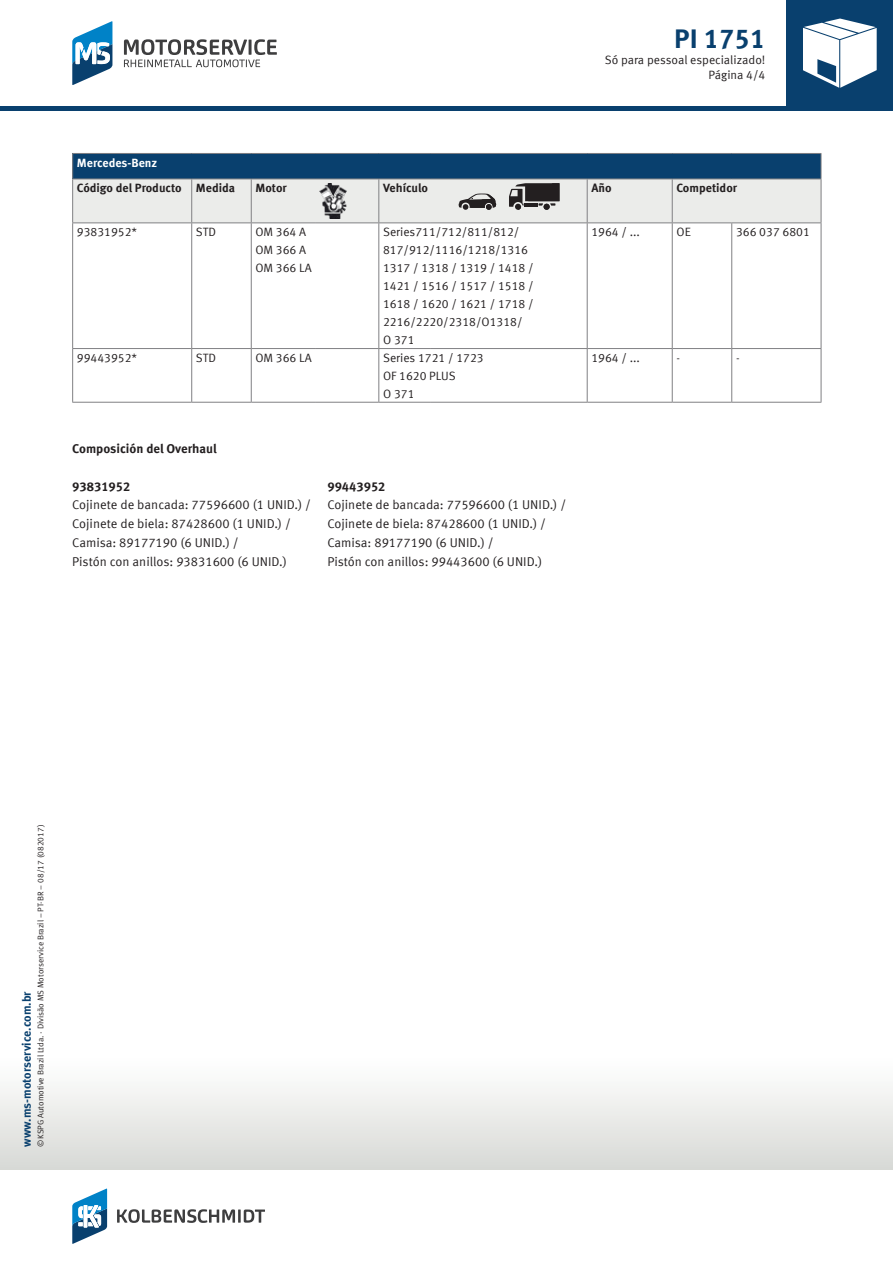
<style>
.page{position:relative;width:893px;height:1263px;background:#fff}
.page>*{position:absolute;margin:0;border:0;box-sizing:border-box;transform-origin:0 0}
.t1{font:700 27px "Meta Offc Pro";color:#09406e}
.t2{font:12.75px/18.8px "Meta Offc Pro Norm";color:#231f20}
.t3{font:700 12.75px "Meta Offc Pro";color:#231f20}
.t4{font:12px/18px "Meta Offc Pro Norm";color:#231f20}
.t5{font:700 12px "Meta Offc Pro";color:#231f20}
.t6{font:700 12px "Meta Offc Pro";color:#09406e}
.t7{font:700 12px "Meta Offc Pro";color:#fff}
.t8{font:8.25px "Meta Offc Pro Norm";color:#231f20}
</style>
<div class="page">
<div style="left:0;top:106px;width:893px;height:5px;background:#09406e"></div>
<div style="left:0;top:1054px;width:893px;height:115px;background:linear-gradient(to bottom,#fff,#d8d9d6)"></div>
<div style="left:787px;top:0;width:106px;height:106px;background:#09406e"></div>
<svg style="left:803px;top:19px;width:74px;height:69px"></svg>
<svg style="left:124px;top:39px;width:153px;height:28px"></svg>
<svg style="left:72px;top:21px;width:40px;height:64px"></svg>
<svg style="left:117px;top:1209px;width:148px;height:14px"></svg>
<svg style="left:72px;top:1188px;width:35px;height:56px"></svg>
<svg style="left:73px;top:223px;width:748px;height:179px"></svg>
<hr style="left:72px;top:223px;width:1px;height:125px;background:#808083">
<hr style="left:191px;top:223px;width:1px;height:125px;background:#808083">
<hr style="left:251px;top:223px;width:1px;height:125px;background:#808083">
<hr style="left:378px;top:223px;width:1px;height:125px;background:#808083">
<hr style="left:587px;top:223px;width:1px;height:125px;background:#808083">
<hr style="left:672px;top:223px;width:1px;height:125px;background:#808083">
<hr style="left:731px;top:223px;width:1px;height:125px;background:#808083">
<hr style="left:821px;top:223px;width:1px;height:125px;background:#808083">
<hr style="left:72px;top:348px;width:120px;height:1px;background:#808083">
<hr style="left:72px;top:349px;width:1px;height:53px;background:#808083">
<hr style="left:192px;top:348px;width:59px;height:1px;background:#808083">
<hr style="left:191px;top:349px;width:1px;height:53px;background:#808083">
<hr style="left:251px;top:348px;width:64px;height:1px;background:#808083">
<hr style="left:251px;top:349px;width:1px;height:53px;background:#808083">
<hr style="left:315px;top:348px;width:64px;height:1px;background:#808083">
<hr style="left:379px;top:348px;width:52px;height:1px;background:#808083">
<hr style="left:378px;top:349px;width:1px;height:53px;background:#808083">
<hr style="left:431px;top:348px;width:156px;height:1px;background:#808083">
<hr style="left:587px;top:348px;width:85px;height:1px;background:#808083">
<hr style="left:587px;top:349px;width:1px;height:53px;background:#808083">
<hr style="left:672px;top:348px;width:60px;height:1px;background:#808083">
<hr style="left:672px;top:349px;width:1px;height:53px;background:#808083">
<hr style="left:732px;top:348px;width:89px;height:1px;background:#808083">
<hr style="left:731px;top:349px;width:1px;height:53px;background:#808083">
<hr style="left:821px;top:349px;width:1px;height:53px;background:#808083">
<hr style="left:72px;top:402px;width:120px;height:1px;background:#808083">
<hr style="left:192px;top:402px;width:59px;height:1px;background:#808083">
<hr style="left:251px;top:402px;width:64px;height:1px;background:#808083">
<hr style="left:315px;top:402px;width:64px;height:1px;background:#808083">
<hr style="left:379px;top:402px;width:52px;height:1px;background:#808083">
<hr style="left:431px;top:402px;width:156px;height:1px;background:#808083">
<hr style="left:587px;top:402px;width:85px;height:1px;background:#808083">
<hr style="left:672px;top:402px;width:60px;height:1px;background:#808083">
<hr style="left:732px;top:402px;width:89px;height:1px;background:#808083">
<hr style="left:72px;top:153px;width:120px;height:1px;background:#808083">
<hr style="left:192px;top:153px;width:59px;height:1px;background:#808083">
<hr style="left:251px;top:153px;width:64px;height:1px;background:#808083">
<hr style="left:315px;top:153px;width:64px;height:1px;background:#808083">
<hr style="left:379px;top:153px;width:52px;height:1px;background:#808083">
<hr style="left:431px;top:153px;width:156px;height:1px;background:#808083">
<hr style="left:587px;top:153px;width:85px;height:1px;background:#808083">
<hr style="left:672px;top:153px;width:60px;height:1px;background:#808083">
<hr style="left:732px;top:153px;width:89px;height:1px;background:#808083">
<svg style="left:72px;top:154px;width:750px;height:69px;background:#90a4b3"></svg>
<h1 class="t1" style="left:674px;top:18px;width:93px">PI 1751</h1>
<p class="t4" style="left:708px;top:65px;width:59px">Página 4/4</p>
<p class="t4" style="left:605px;top:50px;width:162px">Só para pessoal especializado!</p>
<p class="t7" style="left:77px;top:153px;width:82px">Mercedes-Benz</p>
<p class="t5" style="left:77px;top:179px;width:160px">Código del Producto Medida</p>
<p class="t5" style="left:255px;top:179px;width:33px">Motor</p>
<p class="t5" style="left:383px;top:179px;width:47px">Vehículo</p>
<p class="t5" style="left:591px;top:179px;width:22px">Año</p>
<p class="t5" style="left:676px;top:179px;width:62px">Competidor</p>
<p class="t4" style="left:77px;top:222px;width:62px">93831952*</p>
<p class="t4" style="left:196px;top:222px;width:22px">STD</p>
<p class="t4" style="left:255px;top:222px;width:58px">OM 364 A<br>OM 366 A<br>OM 366 LA</p>
<p class="t4" style="left:383px;top:222px;width:152px">Series711/712/811/812/<br>817/912/1116/1218/1316<br>1317 / 1318 / 1319 / 1418 /<br>1421 / 1516 / 1517 / 1518 /<br>1618 / 1620 / 1621 / 1718 /<br>2216/2220/2318/O1318/<br>O 371</p>
<p class="t4" style="left:591px;top:222px;width:50px">1964 / ...</p>
<p class="t4" style="left:676px;top:222px;width:16px">OE</p>
<p class="t4" style="left:736px;top:222px;width:75px">366 037 6801</p>
<p class="t4" style="left:77px;top:348px;width:62px">99443952*</p>
<p class="t4" style="left:196px;top:348px;width:22px">STD</p>
<p class="t4" style="left:255px;top:348px;width:58px">OM 366 LA</p>
<p class="t4" style="left:383px;top:348px;width:102px">Series 1721 / 1723<br>OF 1620 PLUS<br>O 371</p>
<p class="t4" style="left:591px;top:348px;width:50px">1964 / ...</p>
<p class="t4" style="left:676px;top:348px;width:5px">-</p>
<p class="t4" style="left:736px;top:348px;width:5px">-</p>
<p class="t3" style="left:72px;top:439px;width:146px">Composición del Overhaul</p>
<p class="t3" style="left:72px;top:476px;width:60px">93831952</p>
<p class="t2" style="left:72px;top:495px;width:240px">Cojinete de bancada: 77596600 (1 UNID.) / Cojinete de biela: 87428600 (1 UNID.) / Camisa: 89177190 (6 UNID.) /<br>Pistón con anillos: 93831600 (6 UNID.)</p>
<p class="t3" style="left:327px;top:476px;width:60px">99443952</p>
<p class="t2" style="left:327px;top:495px;width:240px">Cojinete de bancada: 77596600 (1 UNID.) / Cojinete de biela: 87428600 (1 UNID.) / Camisa: 89177190 (6 UNID.) /<br>Pistón con anillos: 99443600 (6 UNID.)</p>
<p class="t8" style="left:34px;top:1147px;width:324px;rotate:-90deg">©KSPG Automotive Brazil Ltda. · Divisão MS Motorservice Brazil – PT-BR – 08/17 (082017)</p>
<p class="t6" style="left:17px;top:1147px;width:157px;rotate:-90deg">www.ms-motorservice.com.br</p>
</div>
